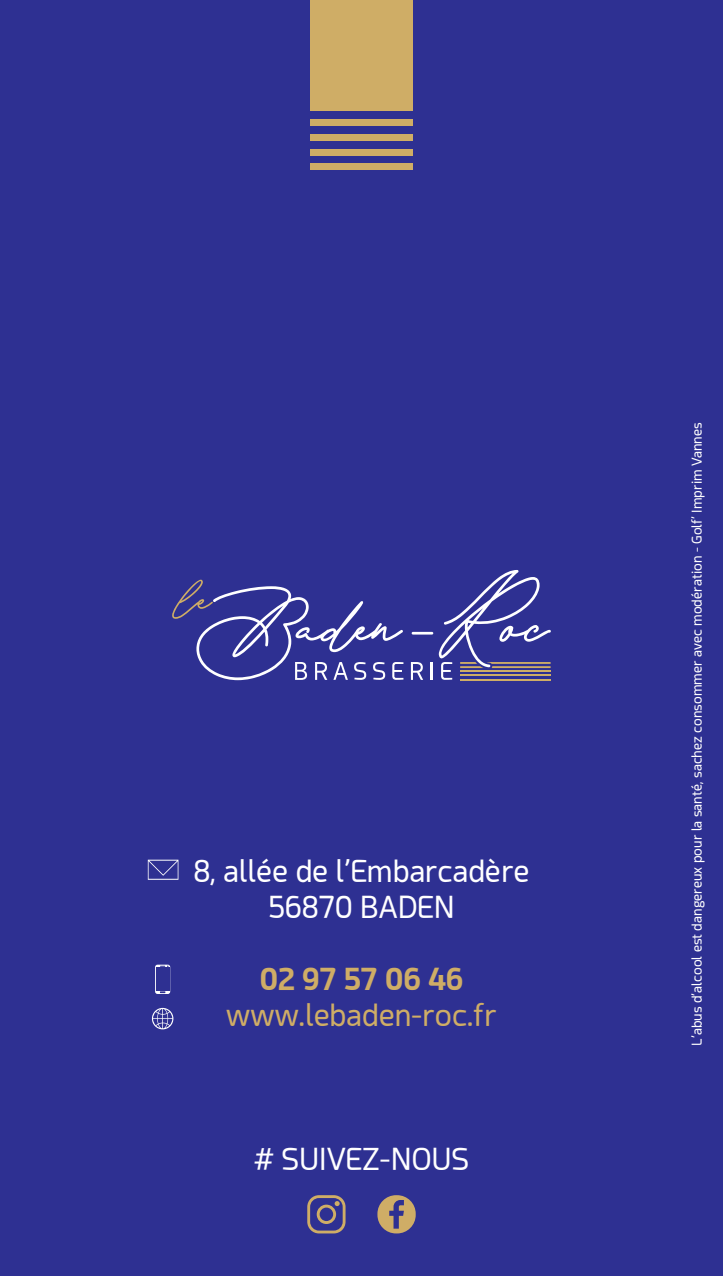
<style>
.page{position:relative;width:723px;height:1276px;background:#2e3092}
.page>*{position:absolute;margin:0;border:0;box-sizing:border-box;transform-origin:0 0}
.t1{font:30px/36px "Acephimere";color:#fff;text-align:center}
.t2{font:30px "Acephimere";color:#cfad66}
.t3{font:700 30px "Acephimere";color:#cfad66}
.t4{font:13.5px "Acephimere";color:#fff}
</style>
<div class="page">
<svg style="left:411px;top:662px;width:12px;height:18px"></svg>
<svg style="left:431px;top:662px;width:2px;height:18px"></svg>
<svg style="left:439px;top:570px;width:112px;height:110px"></svg>
<svg style="left:172px;top:580px;width:231px;height:100px"></svg>
<hr style="left:412px;top:632px;width:21px;height:2px;background:#fff">
<div style="left:310px;top:119px;width:102px;height:6px;background:#cfad66"></div>
<div style="left:310px;top:149px;width:102px;height:6px;background:#cfad66"></div>
<div style="left:310px;top:0;width:102px;height:111px;background:#cfad66"></div>
<div style="left:310px;top:134px;width:102px;height:6px;background:#cfad66"></div>
<div style="left:310px;top:164px;width:102px;height:6px;background:#cfad66"></div>
<svg style="left:155px;top:964px;width:16px;height:30px"></svg>
<svg style="left:148px;top:859px;width:30px;height:21px"></svg>
<svg style="left:151px;top:1007px;width:23px;height:23px"></svg>
<svg style="left:307px;top:1195px;width:38px;height:38px"></svg>
<svg style="left:377px;top:1195px;width:39px;height:38px"></svg>
<h1 class="t1" style="left:194px;top:851px;width:337px">8, allée de l’Embarcadère<br>56870 BADEN</h1>
<h1 class="t3" style="left:260px;top:958px;width:205px">02 97 57 06 46</h1>
<h1 class="t2" style="left:226px;top:994px;width:272px">www.lebaden-roc.fr</h1>
<h1 class="t1" style="left:254px;top:1139px;width:217px"># SUIVEZ-NOUS</h1>
<p class="t4" style="left:687px;top:1045px;width:625px;rotate:-90deg">L’abus d’alcool est dangereux pour la santé, sachez consommer avec modération - Golf’ Imprim Vannes</p>
</div>
